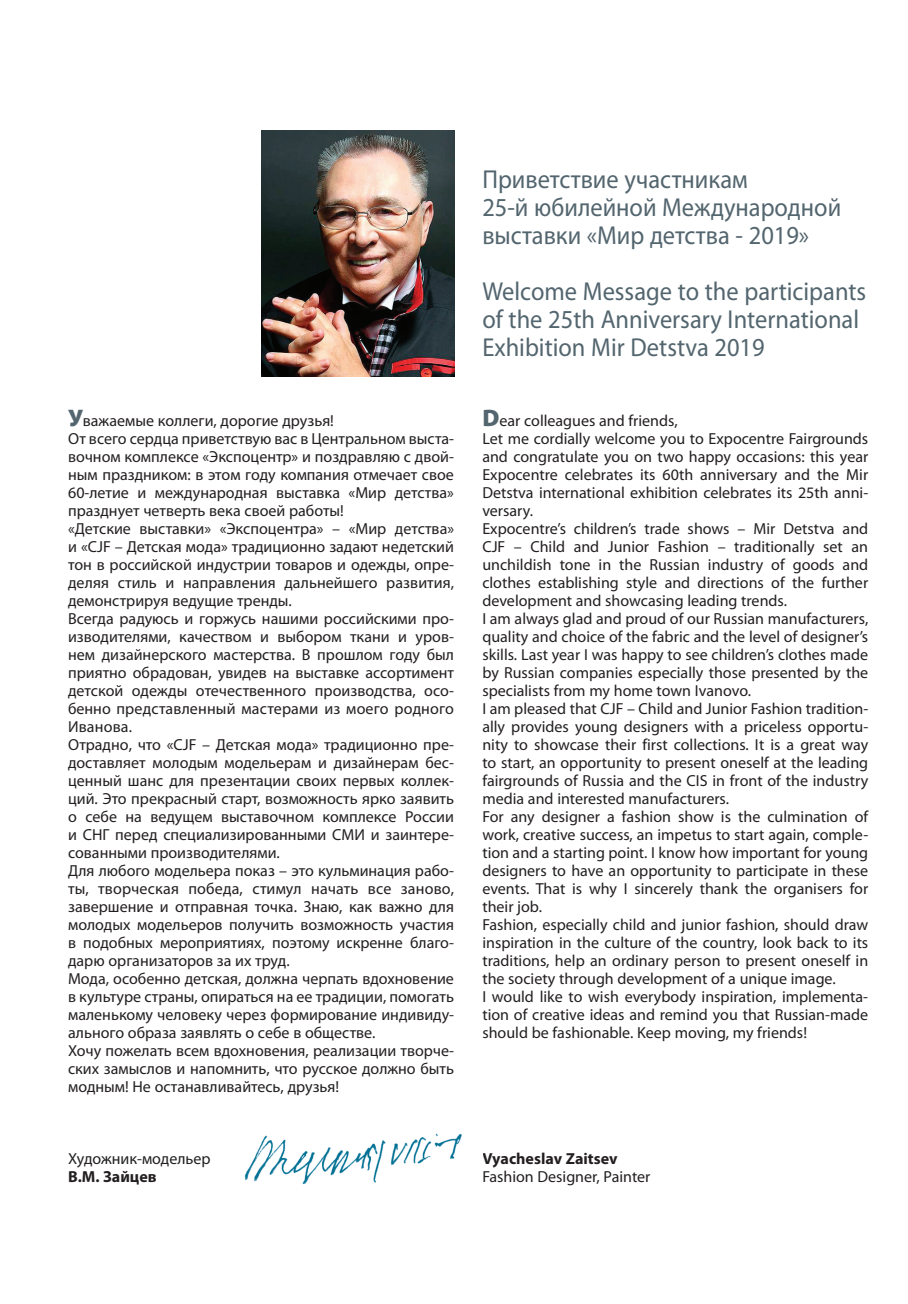
<style>
.page{position:relative;width:908px;height:1304px;background:#fff}
.page>*{position:absolute;margin:0;border:0;box-sizing:border-box;transform-origin:0 0}
.t1{font:26px/28px "Myriad Pro";color:#53656e;scale:.94 1}
.t2{font:16px/18px "Myriad Pro";color:#231f20}
.t3{font:700 16px "Myriad Pro";color:#231f20}
.s1{font-weight:900;font-size:24px;color:#53656e}
</style>
<div class="page">
<img style="left:261px;top:131px;width:193px;height:245px">
<img style="left:244px;top:1133px;width:218px;height:52px">
<p class="t2" style="left:68px;top:412px;width:387px"><span class="s1">У</span>важаемые коллеги, дорогие друзья!<br>От всего сердца приветствую вас в Центральном выста&shy;вочном комплексе «Экспоцентр» и поздравляю с двой&shy;ным праздником: в этом году компания отмечает свое 60-летие и международная выставка «Мир детства» празднует четверть века своей работы!<br>«Детские выставки» «Экспоцентра» – «Мир детства» и «CJF – Детская мода» традиционно задают недетский тон в российской индустрии товаров и одежды, опре&shy;деляя стиль и направления дальнейшего развития, демонстрируя ведущие тренды.<br>Всегда радуюсь и горжусь нашими российскими про&shy;изводителями, качеством и выбором ткани и уров&shy;нем дизайнерского мастерства. В прошлом году был приятно обрадован, увидев на выставке ассортимент детской одежды отечественного производства, осо&shy;бенно представленный мастерами из моего родного Иванова.<br>Отрадно, что «CJF – Детская мода» традиционно пре&shy;доставляет молодым модельерам и дизайнерам бес&shy;ценный шанс для презентации своих первых коллек&shy;ций. Это прекрасный старт, возможность ярко заявить о себе на ведущем выставочном комплексе России и СНГ перед специализированными СМИ и заинтере&shy;сованными производителями.<br>Для любого модельера показ – это кульминация рабо&shy;ты, творческая победа, стимул начать все заново, завершение и отправная точка. Знаю, как важно для молодых модельеров получить возможность участия в подобных мероприятиях, поэтому искренне благо&shy;дарю организаторов за их труд.<br>Мода, особенно детская, должна черпать вдохновение в культуре страны, опираться на ее традиции, помогать маленькому человеку через формирование индивиду&shy;ального образа заявлять о себе в обществе.<br>Хочу пожелать всем вдохновения, реализации творче&shy;ских замыслов и напомнить, что русское должно быть модным! Не останавливайтесь, друзья!</p>
<p class="t2" style="left:68px;top:1150px;width:144px">Художник-модельер</p>
<p class="t3" style="left:68px;top:1166px;width:90px">В.М. Зайцев</p>
<h1 class="t1" style="left:482px;top:164px;width:383px">Приветствие участникам<br>25-й юбилейной Международной выставки «Мир детства - 2019»</h1>
<h1 class="t1" style="left:482px;top:276px;width:409px">Welcome Message to the participants of the 25th Anniversary International<br>Exhibition Mir Detstva 2019</h1>
<p class="t2" style="left:482px;top:412px;width:387px"><span class="s1">D</span>ear colleagues and friends,<br>Let me cordially welcome you to Expocentre Fairgrounds and congratulate you on two happy occasions: this year Expocentre celebrates its 60th anniversary and the Mir Detstva international exhibition celebrates its 25th anni&shy;versary.<br>Expocentre’s children’s trade shows – Mir Detstva and CJF – Child and Junior Fashion – traditionally set an unchildish tone in the Russian industry of goods and clothes establishing style and directions of the further development and showcasing leading trends.<br>I am always glad and proud of our Russian manufacturers, quality and choice of the fabric and the level of designer’s skills. Last year I was happy to see children’s clothes made by Russian companies especially those presented by the specialists from my home town Ivanovo.<br>I am pleased that CJF – Child and Junior Fashion tradition&shy;ally provides young designers with a priceless opportu&shy;nity to showcase their first collections. It is a great way to start, an opportunity to present oneself at the leading fairgrounds of Russia and the CIS in front of the industry media and interested manufacturers.<br>For any designer a fashion show is the culmination of work, creative success, an impetus to start again, comple&shy;tion and a starting point. I know how important for young designers to have an opportunity to participate in these events. That is why I sincerely thank the organisers for their job.<br>Fashion, especially child and junior fashion, should draw inspiration in the culture of the country, look back to its traditions, help an ordinary person to present oneself in the society through development of a unique image.<br>I would like to wish everybody inspiration, implementa&shy;tion of creative ideas and remind you that Russian-made should be fashionable. Keep moving, my friends!</p>
<p class="t3" style="left:482px;top:1148px;width:137px">Vyacheslav Zaitsev</p>
<p class="t2" style="left:482px;top:1168px;width:169px">Fashion Designer, Painter</p>
</div>
